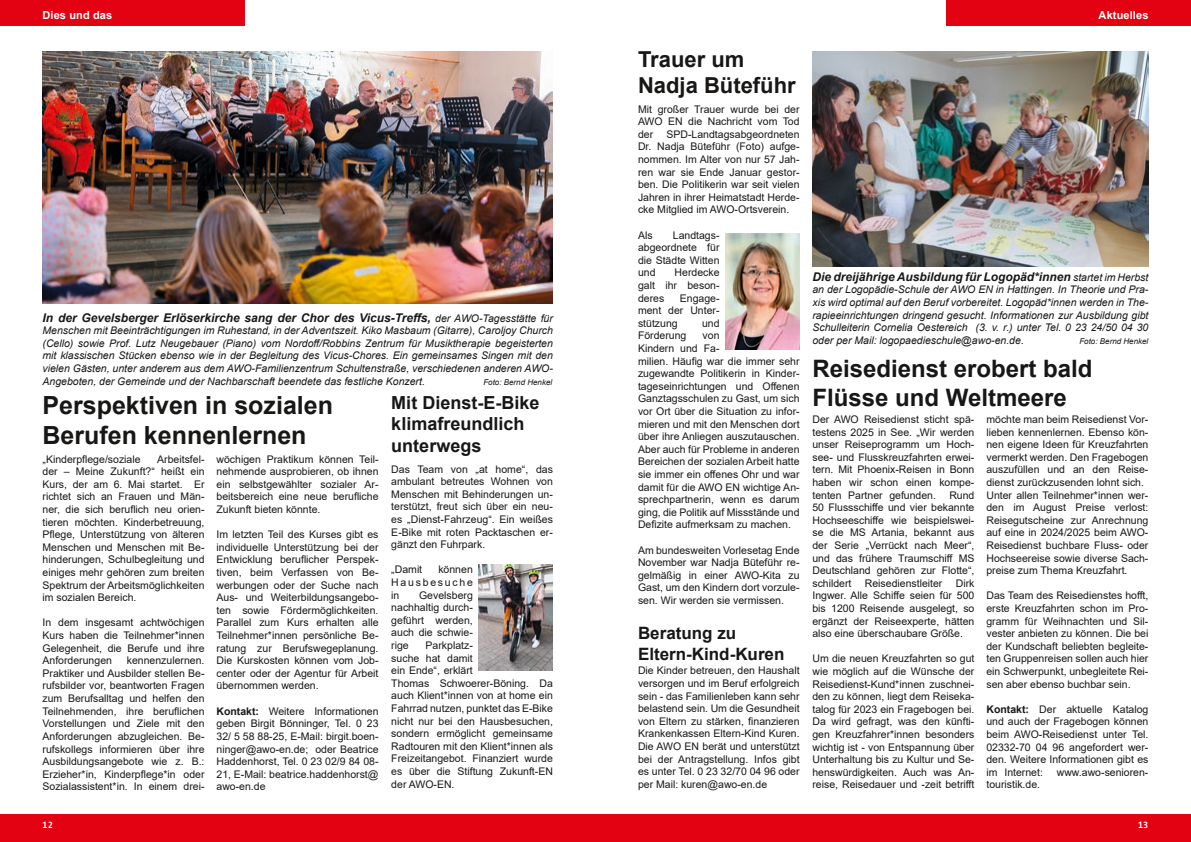
<style>
.page{position:relative;width:1191px;height:842px;background:#fff}
.page>*{position:absolute;margin:0;border:0;box-sizing:border-box;transform-origin:0 0}
.t1{font:700 25px/30px "Arial";color:#181716}
.t2{font:700 24px/28.8px "Arial";color:#181716}
.t3{font:700 22px/26.4px "Arial";color:#181716}
.t4{font:700 18px/21.6px "Arial";color:#181716}
.t5{font:700 17px/20.4px "Arial";color:#181716}
.t6{font:italic 700 12px "Arial";color:#181716}
.t7{font:700 11px "Arial";letter-spacing:.01em;color:#fff}
.t8{font:10.5px/12.6px "Arial";color:#181716;text-align:justify}
.t9{font:italic 10.5px/12.6px "Arial";color:#181716;text-align:justify}
.t10{font:700 9px "AWO Fago Office";color:#fff}
.t11{font:italic 8px "Arial";color:#181716}
.s1{font-weight:400;font-size:10.5px}
.s2{font-weight:700}
</style>
<div class="page">
<div style="left:0;top:814px;width:1191px;height:28px;background:#e30211"></div>
<div style="left:0;top:0;width:245px;height:26px;background:#e30211"></div>
<div style="left:946px;top:0;width:245px;height:26px;background:#e30211"></div>
<img style="left:43px;top:51px;width:510px;height:252px">
<img style="left:812px;top:51px;width:336px;height:215px">
<img style="left:478px;top:565px;width:75px;height:105px">
<img style="left:725px;top:233px;width:74px;height:116px">
<p class="t7" style="left:43px;top:8px;width:71px">Dies und das</p>
<p class="t7" style="left:1098px;top:8px;width:51px">Aktuelles</p>
<p class="t6" style="left:43px;top:309px;width:512px">In der Gevelsberger Erlöserkirche sang der Chor des Vicus-Treffs, <span class="s1">der AWO-Tagesstätte für</span></p>
<p class="t9" style="left:43px;top:324px;width:512px">Menschen mit Beeinträchtigungen im Ruhestand, in der Adventszeit. Kiko Masbaum (Gitarre), Caroljoy Church (Cello) sowie Prof. Lutz Neugebauer (Piano) vom Nordoff/Robbins Zentrum für Musiktherapie begeisterten mit klassischen Stücken ebenso wie in der Begleitung des Vicus-Chores. Ein gemeinsames Singen mit den vielen Gästen, unter anderem aus dem AWO-Familienzentrum Schultenstraße, verschiedenen anderen AWO-Angeboten, der Gemeinde und der Nachbarschaft beendete das festliche Konzert.</p>
<p class="t11" style="left:483px;top:377px;width:70px">Foto: Bernd Henkel</p>
<h1 class="t1" style="left:43px;top:390px;width:292px">Perspektiven in sozialen<br>Berufen kennenlernen</h1>
<p class="t8" style="left:43px;top:453px;width:100px">„Kinderpflege/soziale</p>
<p class="t8" style="left:43px;top:453px;width:163px;text-indent:115px">Arbeitsfel&shy;der – Meine Zukunft?“ heißt ein Kurs, der am 6. Mai startet. Er richtet sich an Frauen und Män&shy;ner, die sich beruflich neu orien&shy;tieren möchten. Kinderbetreuung, Pflege, Unterstützung von älteren Menschen und Menschen mit Be&shy;hinderungen, Schulbegleitung und einiges mehr gehören zum breiten Spektrum der Arbeitsmöglichkeiten im sozialen Bereich.</p>
<p class="t8" style="left:43px;top:616px;width:163px">In dem insgesamt achtwöchigen Kurs haben die Teilnehmer*innen Gelegenheit, die Berufe und ihre Anforderungen</p>
<p class="t8" style="left:216px;top:453px;width:163px">wöchigen Praktikum können Teil&shy;nehmende ausprobieren, ob ihnen ein selbstgewählter sozialer Ar&shy;beitsbereich eine neue berufliche Zukunft bieten könnte.</p>
<p class="t8" style="left:216px;top:528px;width:163px">Im letzten Teil des Kurses gibt es individuelle Unterstützung bei der Entwicklung beruflicher Perspek&shy;tiven, beim Verfassen von Be&shy;werbungen oder der Suche nach Aus- und Weiterbildungsangebo&shy;ten sowie Fördermöglichkeiten.<br>Parallel zum Kurs erhalten alle Teilnehmer*innen persönliche Be&shy;ratung zur Berufswegeplanung.<br>Die Kurskosten können vom Job&shy;center oder der Agentur für Arbeit übernommen werden.</p>
<p class="t8" style="left:216px;top:705px;width:163px"><span class="s2">Kontakt:</span> Weitere Informationen geben Birgit Bönninger, Tel. 0 23<br>32/ 5 58 88-25, E-Mail: birgit.boen&shy;ninger@awo-en.de; oder Beatrice Haddenhorst, Tel. 0 23 02/9 84 08- 21, E-Mail: beatrice.haddenhorst@ awo-en.de</p>
<p class="t8" style="left:43px;top:654px;width:163px;text-indent:84px">kennenzulernen.<br>Praktiker und Ausbilder stellen Be&shy;rufsbilder vor, beantworten Fragen zum Berufsalltag und helfen den Teilnehmenden, ihre beruflichen Vorstellungen und Ziele mit den Anforderungen abzugleichen. Be&shy;rufskollegs informieren über ihre Ausbildungsangebote wie z. B.:<br>Erzieher*in, Kinderpflege*in oder Sozialassistent*in. In einem drei-</p>
<h3 class="t4" style="left:391px;top:392px;width:150px">Mit Dienst-E-Bike klimafreundlich unterwegs</h3>
<p class="t8" style="left:391px;top:462px;width:163px">Das Team von „at home“, das ambulant betreutes Wohnen von Menschen mit Behinderungen un&shy;terstützt, freut sich über ein neu&shy;es „Dienst-Fahrzeug“. Ein weißes E-Bike mit roten Packtaschen er&shy;gänzt den Fuhrpark.</p>
<p class="t8" style="left:391px;top:563px;width:32px">„Damit</p>
<p class="t8" style="left:391px;top:563px;width:83px;text-indent:47px">können Hausbesuche in</p>
<p class="t8" style="left:391px;top:588px;width:83px;text-indent:28px">Gevelsberg nachhaltig durch&shy;geführt werden, auch die schwie&shy;rige</p>
<p class="t8" style="left:391px;top:639px;width:163px;text-align:left;text-indent:34px">Parkplatz-<br>suche hat damit<br>ein Ende“, erklärt<br>Thomas Schwoerer-Böning. Da auch Klient*innen von at home ein<br>Fahrrad nutzen, punktet das E-Bike nicht nur bei den Hausbesuchen, sondern ermöglicht gemeinsame<br>Radtouren mit den Klient*innen als<br>Freizeitangebot. Finanziert wurde es über die Stiftung Zukunft-EN der AWO-EN.</p>
<h3 class="t3" style="left:638px;top:46px;width:159px">Trauer um<br>Nadja Büteführ</h3>
<p class="t8" style="left:638px;top:102px;width:163px">Mit großer Trauer wurde bei der AWO EN die Nachricht vom Tod der</p>
<p class="t8" style="left:638px;top:128px;width:163px;text-indent:28px">SPD-Landtagsabgeordneten Dr. Nadja Büteführ (Foto) aufge&shy;nommen. Im Alter von nur 57 Jah&shy;ren war sie Ende Januar gestor&shy;ben. Die Politikerin war seit vielen Jahren in ihrer Heimatstadt Herde&shy;cke Mitglied im AWO-Ortsverein.</p>
<p class="t8" style="left:638px;top:228px;width:16px">Als</p>
<p class="t8" style="left:638px;top:228px;width:83px;text-indent:35px">Landtags&shy;abgeordnete für die Städte Witten und</p>
<p class="t8" style="left:638px;top:266px;width:83px;text-indent:37px">Herdecke galt ihr beson&shy;deres</p>
<p class="t8" style="left:638px;top:291px;width:83px;text-indent:42px">Engage&shy;ment der Unter&shy;stützung</p>
<p class="t8" style="left:702px;top:317px;width:19px">und</p>
<p class="t8" style="left:638px;top:329px;width:50px">Förderung</p>
<p class="t8" style="left:638px;top:329px;width:163px;text-align:left;text-indent:65px">von<br>Kindern und Fa-<br>milien. Häufig war die immer sehr zugewandte Politikerin in Kinder&shy;tageseinrichtungen und Offenen<br>Ganztagsschulen zu Gast, um sich vor Ort über die Situation zu infor&shy;mieren und mit den Menschen dort über ihre Anliegen auszutauschen.<br>Aber auch für Probleme in anderen<br>Bereichen der sozialen Arbeit hatte sie immer ein offenes Ohr und war damit für die AWO EN wichtige An&shy;sprechpartnerin, wenn es darum ging, die Politik auf Missstände und<br>Defizite aufmerksam zu machen.</p>
<p class="t8" style="left:638px;top:543px;width:163px">Am bundesweiten Vorlesetag Ende November war Nadja Büteführ re&shy;gelmäßig in einer AWO-Kita zu Gast, um den Kindern dort vorzule&shy;sen. Wir werden sie vermissen.</p>
<h3 class="t5" style="left:638px;top:623px;width:148px">Beratung zu<br>Eltern-Kind-Kuren</h3>
<p class="t8" style="left:638px;top:664px;width:163px">Die Kinder betreuen, den Haushalt versorgen und im Beruf erfolgreich sein - das Familienleben kann sehr belastend sein. Um die Gesundheit von Eltern zu stärken, finanzieren Krankenkassen Eltern-Kind Kuren.<br>Die AWO EN berät und unterstützt bei der Antragstellung. Infos gibt es unter Tel. 0 23 32/70 04 96 oder per Mail: kuren@awo-en.de</p>
<p class="t6" style="left:812px;top:268px;width:337px">Die dreijährige Ausbildung für Logopäd*innen <span class="s1">startet im Herbst</span></p>
<p class="t9" style="left:812px;top:283px;width:337px">an der Logopädie-Schule der AWO EN in Hattingen. In Theorie und Pra&shy;xis wird optimal auf den Beruf vorbereitet. Logopäd*innen werden in The&shy;rapieeinrichtungen dringend gesucht. Informationen zur Ausbildung gibt Schulleiterin Cornelia Oestereich (3. v. r.) unter Tel. 0 23 24/50 04 30 oder per Mail: logopaedieschule@awo-en.de.</p>
<p class="t11" style="left:1079px;top:336px;width:70px">Foto: Bernd Henkel</p>
<h2 class="t2" style="left:812px;top:355px;width:282px">Reisedienst erobert bald<br>Flüsse und Weltmeere</h2>
<p class="t8" style="left:812px;top:413px;width:163px">Der AWO Reisedienst sticht spä&shy;testens 2025 in See. „Wir werden unser Reiseprogramm um Hoch&shy;see- und Flusskreuzfahrten erwei&shy;tern. Mit Phoenix-Reisen in Bonn haben wir schon einen kompe&shy;tenten Partner gefunden.</p>
<p class="t8" style="left:812px;top:488px;width:163px;text-indent:137px">Rund 50 Flussschiffe und vier bekannte Hochseeschiffe wie beispielswei&shy;se die MS Artania, bekannt aus der Serie „Verrückt nach Meer“, und das frühere Traumschiff MS Deutschland gehören zur Flotte“, schildert</p>
<p class="t8" style="left:812px;top:577px;width:163px;text-indent:143px">Dirk Ingwer. Alle Schiffe seien für 500 bis 1200 Reisende ausgelegt, so ergänzt der Reiseexperte, hätten also eine überschaubare Größe.</p>
<p class="t8" style="left:812px;top:652px;width:163px">Um die neuen Kreuzfahrten so gut wie möglich auf die Wünsche der Reisedienst-Kund*innen zuschnei&shy;den zu können, liegt dem Reiseka&shy;talog für 2023 ein Fragebogen bei.<br>Da wird gefragt, was den künfti&shy;gen Kreuzfahrer*innen besonders wichtig ist - von Entspannung über Unterhaltung bis zu Kultur und Se&shy;henswürdigkeiten. Auch was An&shy;reise, Reisedauer und -zeit betrifft</p>
<p class="t8" style="left:865px;top:577px;width:79px">Reisedienstleiter</p>
<p class="t8" style="left:986px;top:413px;width:163px;text-align:left">möchte man beim Reisedienst Vor&shy;lieben kennenlernen. Ebenso kön&shy;nen eigene Ideen für Kreuzfahrten vermerkt werden. Den Fragebogen auszufüllen und an den Reise&shy;dienst zurückzusenden lohnt sich.<br>Unter allen Teilnehmer*innen wer&shy;den im August Preise verlost:<br>Reisegutscheine zur Anrechnung auf eine in 2024/2025 beim AWO-<br>Reisedienst buchbare Fluss- oder<br>Hochseereise sowie diverse Sach&shy;preise zum Thema Kreuzfahrt.</p>
<p class="t8" style="left:986px;top:589px;width:163px">Das Team des Reisedienstes hofft, erste Kreuzfahrten schon im Pro&shy;gramm für Weihnachten und Sil&shy;vester anbieten zu können. Die bei der Kundschaft beliebten begleite&shy;ten Gruppenreisen sollen auch hier ein Schwerpunkt, unbegleitete Rei&shy;sen aber ebenso buchbar sein.</p>
<p class="t8" style="left:986px;top:703px;width:163px"><span class="s2">Kontakt:</span> Der aktuelle Katalog und auch der Fragebogen können beim AWO-Reisedienst unter Tel.<br>02332-70 04 96 angefordert wer&shy;den. Weitere Informationen gibt es im Internet:</p>
<p class="t8" style="left:1056px;top:766px;width:93px">www.awo-senioren-</p>
<p class="t8" style="left:986px;top:778px;width:55px">touristik.de.</p>
<p class="t10" style="left:43px;top:819px;width:12px">12</p>
<p class="t10" style="left:1138px;top:819px;width:12px">13</p>
</div>
